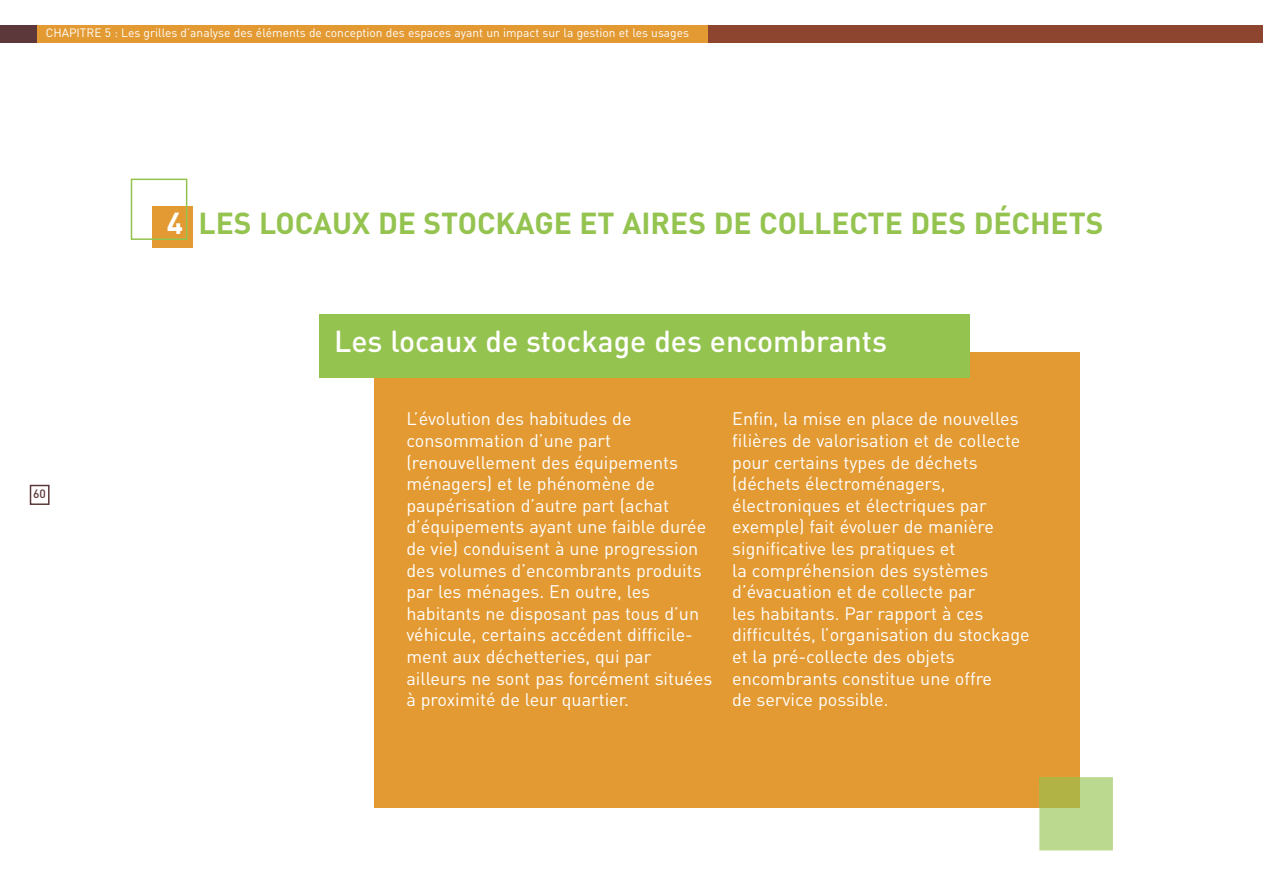
<style>
.page{position:relative;width:1263px;height:893px;background:#fff}
.page>*{position:absolute;margin:0;border:0;box-sizing:border-box;transform-origin:0 0}
.t1{font:700 30px "DIN";color:#94c34f}
.t2{font:500 30px "DIN";color:#fff}
.t3{font:18px/21.6px "DIN";color:#fff}
.t4{font:12px "DIN";color:#fff}
.t5{font:500 12px "DIN";color:#5c383b}
.s1{color:#fff}
</style>
<div class="page">
<div style="left:30px;top:485px;width:20px;height:20px;border:2px solid #5c383b"></div>
<div style="left:152px;top:206px;width:40px;height:42px;background:#e39a33"></div>
<div style="left:131px;top:179px;width:56px;height:61px;border:2px solid #94c34f"></div>
<div style="left:374px;top:353px;width:706px;height:455px;background:#e39a33"></div>
<div style="left:1039px;top:777px;width:74px;height:73px;background:#bcd990"></div>
<div style="left:1039px;top:777px;width:41px;height:31px;background:#b1b445"></div>
<div style="left:319px;top:315px;width:650px;height:63px;background:#94c34f"></div>
<div style="left:31px;top:26px;width:790px;height:17px;background:#e39a33"></div>
<div style="left:0;top:26px;width:37px;height:17px;background:#5c383b"></div>
<div style="left:708px;top:26px;width:555px;height:17px;background:#8e452f"></div>
<p class="t4" style="left:46px;top:26px;width:645px">CHAPITRE 5 : Les grilles d’analyse des éléments de conception des espaces ayant un impact sur la gestion et les usages</p>
<h1 class="t1" style="left:167px;top:206px;width:938px"><span class="s1">4</span> LES LOCAUX DE STOCKAGE ET AIRES DE COLLECTE DES DÉCHETS</h1>
<p class="t5" style="left:33px;top:487px;width:14px">60</p>
<h1 class="t2" style="left:334px;top:324px;width:554px">Les locaux de stockage des encombrants</h1>
<p class="t3" style="left:406px;top:408px;width:307px">L’évolution des habitudes de consommation d’une part (renouvellement des équipements ménagers) et le phénomène de paupérisation d’autre part (achat d’équipements ayant une faible durée de vie) conduisent à une progression des volumes d’encombrants produits par les ménages. En outre, les habitants ne disposant pas tous d’un véhicule, certains accédent difficile&shy;ment aux déchetteries, qui par ailleurs ne sont pas forcément situées à proximité de leur quartier.</p>
<p class="t3" style="left:732px;top:408px;width:299px">Enfin, la mise en place de nouvelles filières de valorisation et de collecte pour certains types de déchets (déchets électroménagers, électroniques et électriques par exemple) fait évoluer de manière significative les pratiques et<br>la compréhension des systèmes d’évacuation et de collecte par<br>les habitants. Par rapport à ces difficultés, l’organisation du stockage et la pré-collecte des objets encombrants constitue une offre<br>de service possible.</p>
</div>
